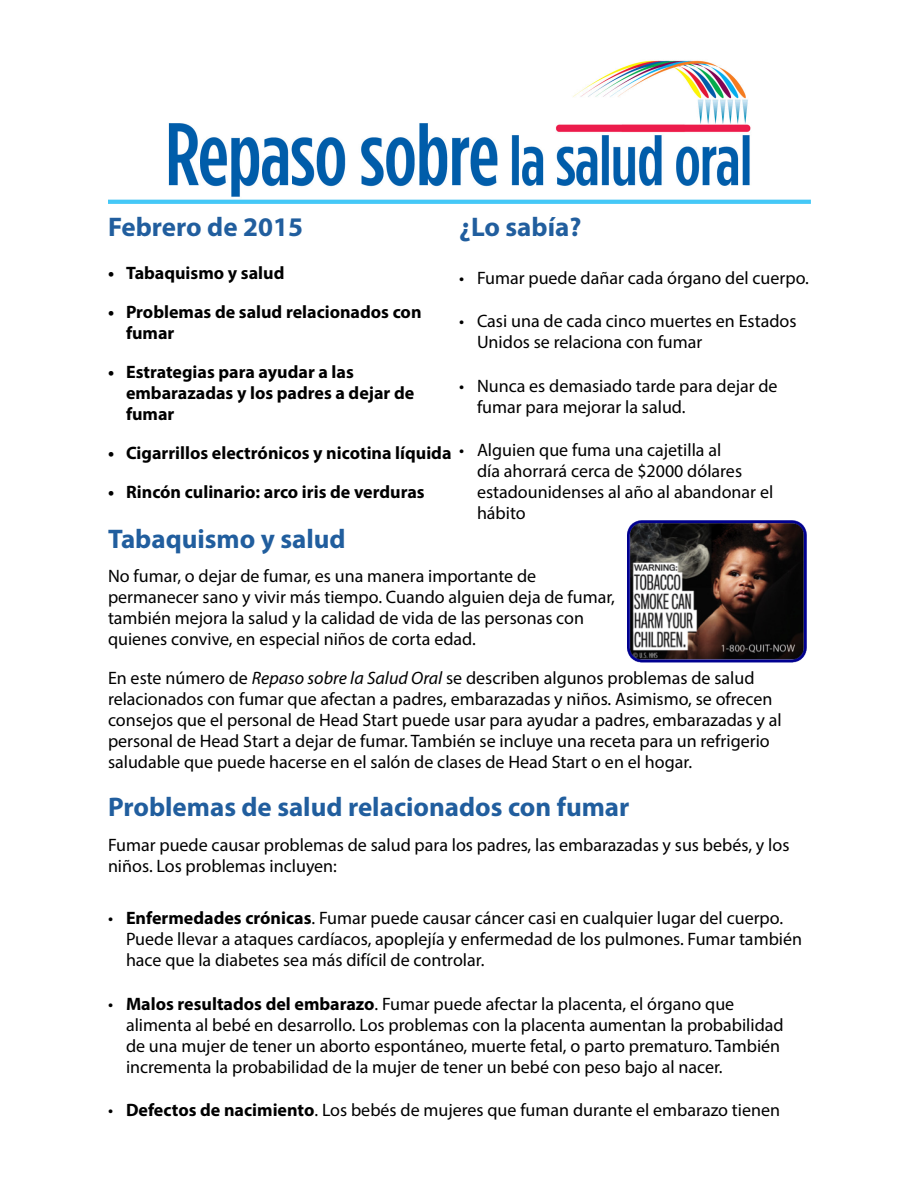
<style>
.page{position:relative;width:918px;height:1188px;background:#fff}
.page>*{position:absolute;margin:0;border:0;box-sizing:border-box;transform-origin:0 0}
.Heading_1{font:700 27px "Myriad Pro";color:#215e9e}
.t1{font:18px/21px "Myriad Pro";color:#000}
.t2{font:700 18px/21px "Myriad Pro";color:#000}
.s1{font-style:italic}
.s2{font-weight:700}
</style>
<div class="page">
<img style="left:108px;top:60px;width:702px;height:143px">
<img style="left:627px;top:520px;width:180px;height:142px">
<h1 class="Heading_1" style="left:108px;top:209px;width:197px">Febrero de 2015</h1>
<p class="t2" style="left:108px;top:262px;width:178px">• Tabaquismo y salud</p>
<p class="t2" style="left:126px;top:301px;width:297px;text-indent:-18px">• Problemas de salud relacionados con fumar</p>
<p class="t2" style="left:126px;top:361px;width:290px;text-indent:-18px">• Estrategias para ayudar a las embarazadas y los padres a dejar de fumar</p>
<p class="t2" style="left:108px;top:442px;width:345px">• Cigarrillos electrónicos y nicotina líquida</p>
<p class="t2" style="left:108px;top:481px;width:318px">• Rincón culinario: arco iris de verduras</p>
<h1 class="Heading_1" style="left:459px;top:209px;width:124px">¿Lo sabía?</h1>
<p class="t1" style="left:459px;top:267px;width:351px">• Fumar puede dañar cada órgano del cuerpo.</p>
<p class="t1" style="left:477px;top:311px;width:321px;text-indent:-18px">• Casi una de cada cinco muertes en Estados<br>Unidos se relaciona con fumar</p>
<p class="t1" style="left:477px;top:375px;width:302px;text-indent:-18px">• Nunca es demasiado tarde para dejar de fumar para mejorar la salud.</p>
<p class="t1" style="left:477px;top:440px;width:298px;text-indent:-18px">• Alguien que fuma una cajetilla al<br>día ahorrará cerca de $2000 dólares estadounidenses al año al abandonar el hábito</p>
<h1 class="Heading_1" style="left:108px;top:521px;width:239px">Tabaquismo y salud</h1>
<p class="t1" style="left:108px;top:565px;width:509px">No fumar, o dejar de fumar, es una manera importante de permanecer sano y vivir más tiempo. Cuando alguien deja de fumar, también mejora la salud y la calidad de vida de las personas con quienes convive, en especial niños de corta edad.</p>
<p class="t1" style="left:108px;top:667px;width:675px">En este número de <span class="s1">Repaso sobre la Salud Oral</span> se describen algunos problemas de salud relacionados con fumar que afectan a padres, embarazadas y niños. Asimismo, se ofrecen consejos que el personal de Head Start puede usar para ayudar a padres, embarazadas y al personal de Head Start a dejar de fumar. También se incluye una receta para un refrigerio saludable que puede hacerse en el salón de clases de Head Start o en el hogar.</p>
<h1 class="Heading_1" style="left:108px;top:789px;width:523px">Problemas de salud relacionados con fumar</h1>
<p class="t1" style="left:108px;top:834px;width:683px">Fumar puede causar problemas de salud para los padres, las embarazadas y sus bebés, y los niños. Los problemas incluyen:</p>
<p class="t1" style="left:126px;top:907px;width:678px;text-indent:-18px">• <span class="s2">Enfermedades crónicas</span>. Fumar puede causar cáncer casi en cualquier lugar del cuerpo.<br>Puede llevar a ataques cardíacos, apoplejía y enfermedad de los pulmones. Fumar también hace que la diabetes sea más difícil de controlar.</p>
<p class="t1" style="left:126px;top:993px;width:659px;text-indent:-18px">• <span class="s2">Malos resultados del embarazo</span>. Fumar puede afectar la placenta, el órgano que alimenta al bebé en desarrollo. Los problemas con la placenta aumentan la probabilidad de una mujer de tener un aborto espontáneo, muerte fetal, o parto prematuro. También incrementa la probabilidad de la mujer de tener un bebé con peso bajo al nacer.</p>
<p class="t1" style="left:108px;top:1099px;width:674px">• <span class="s2">Defectos de nacimiento</span>. Los bebés de mujeres que fuman durante el embarazo tienen</p>
</div>
